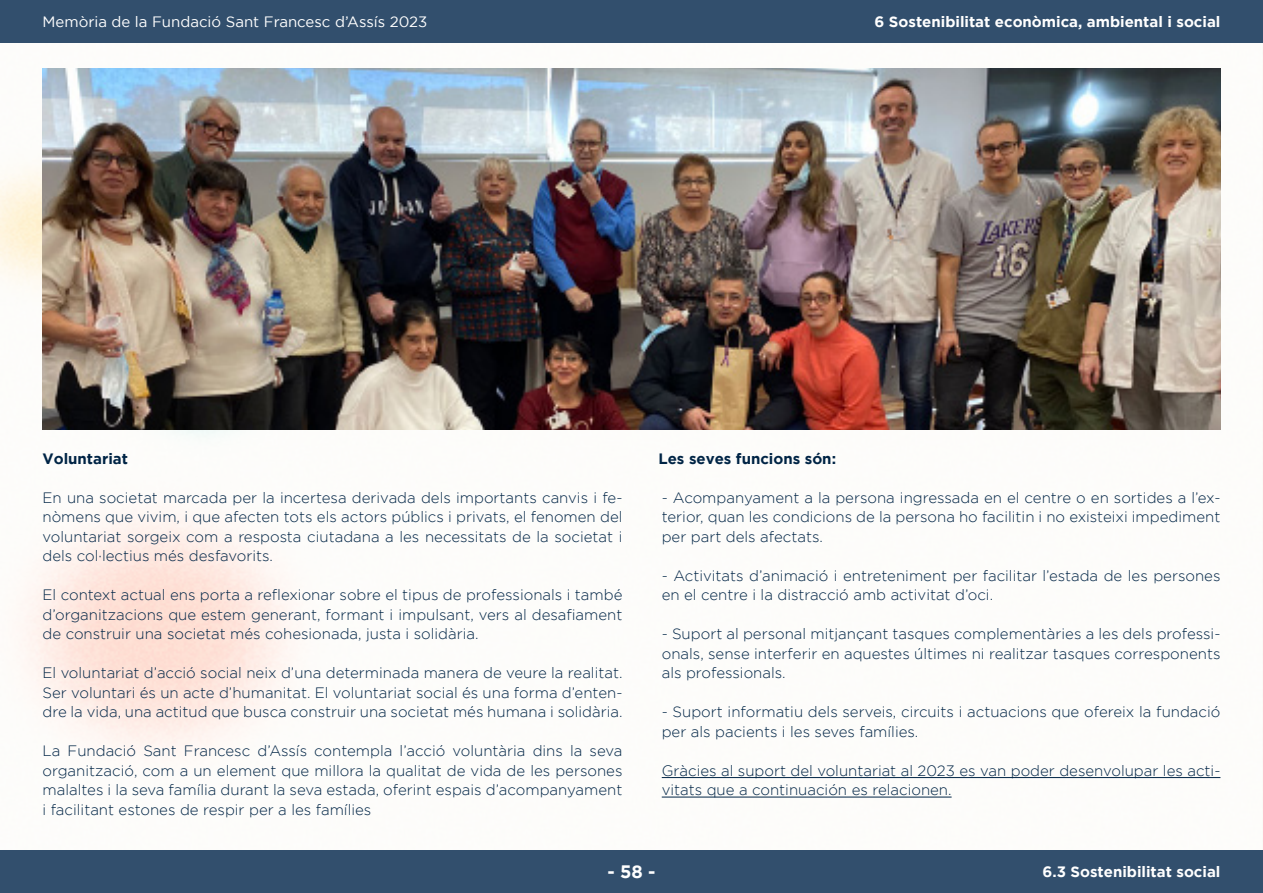
<style>
.page{position:relative;width:1263px;height:893px;background:#fff}
.page>*{position:absolute;margin:0;border:0;box-sizing:border-box;transform-origin:0 0}
.t1{font:700 18px "Gotham";color:#fff}
.t2{font:300 15px/19.5px "Gotham";color:#002445;text-align:justify}
.t3{font:700 15px "Gotham";color:#fff}
.t4{font:15px "Gotham";color:#fff}
.t5{font:700 15px "Gotham";color:#002445}
</style>
<div class="page">
<img style="left:0;top:68px;width:1221px;height:730px">
<div style="left:0;top:850px;width:1263px;height:43px;background:#324f6d"></div>
<div style="left:0;top:0;width:1263px;height:43px;background:#324f6d"></div>
<hr style="left:662px;top:777px;width:558px;height:1px;background:#002445">
<hr style="left:662px;top:797px;width:290px;height:1px;background:#002445">
<img style="left:43px;top:68px;width:1177px;height:361px">
<p class="t4" style="left:43px;top:13px;width:386px">Memòria de la Fundació Sant Francesc d’Assís 2023</p>
<p class="t3" style="left:874px;top:13px;width:347px">6 Sostenibilitat econòmica, ambiental i social</p>
<p class="t4" style="left:418px;top:13px;width:10px">2</p>
<p class="t5" style="left:43px;top:450px;width:87px">Voluntariat</p>
<p class="t2" style="left:43px;top:487px;width:581px">En una societat marcada per la incertesa derivada dels importants canvis i fe&shy;nòmens que vivim, i que afecten tots els actors públics i privats, el fenomen del voluntariat sorgeix com a resposta ciutadana a les necessitats de la societat i dels col·lectius més desfavorits.</p>
<p class="t2" style="left:43px;top:585px;width:581px">El context actual ens porta a reflexionar sobre el tipus de professionals i també d’organitzacions que estem generant, formant i impulsant, vers al desafiament de construir una societat més cohesionada, justa i solidària.</p>
<p class="t2" style="left:43px;top:663px;width:581px">El voluntariat d’acció social neix d’una determinada manera de veure la realitat.<br>Ser voluntari és un acte d’humanitat. El voluntariat social és una forma d’enten&shy;dre la vida, una actitud que busca construir una societat més humana i solidària.</p>
<p class="t2" style="left:43px;top:741px;width:581px">La Fundació Sant Francesc d’Assís contempla l’acció voluntària dins la seva organització, com a un element que millora la qualitat de vida de les persones malaltes i la seva família durant la seva estada, oferint espais d’acompanyament i facilitant estones de respir per a les famílies</p>
<p class="t5" style="left:658px;top:450px;width:179px">Les seves funcions són:</p>
<p class="t2" style="left:662px;top:487px;width:560px">- Acompanyament a la persona ingressada en el centre o en sortides a l’ex&shy;terior, quan les condicions de la persona ho facilitin i no existeixi impediment per part dels afectats.</p>
<p class="t2" style="left:662px;top:565px;width:560px">- Activitats d’animació i entreteniment per facilitar l’estada de les persones en el centre i la distracció amb activitat d’oci.</p>
<p class="t2" style="left:662px;top:624px;width:560px">- Suport al personal mitjançant tasques complementàries a les dels professi&shy;onals, sense interferir en aquestes últimes ni realitzar tasques corresponents als professionals.</p>
<p class="t2" style="left:662px;top:702px;width:560px">- Suport informatiu dels serveis, circuits i actuacions que ofereix la fundació per als pacients i les seves famílies.</p>
<p class="t2" style="left:662px;top:760px;width:560px">Gràcies al suport del voluntariat al 2023 es van poder desenvolupar les acti&shy;vitats que a continuación es relacionen.</p>
<p class="t1" style="left:607px;top:861px;width:50px">- 58 -</p>
<p class="t3" style="left:1042px;top:863px;width:179px">6.3 Sostenibilitat social</p>
</div>
